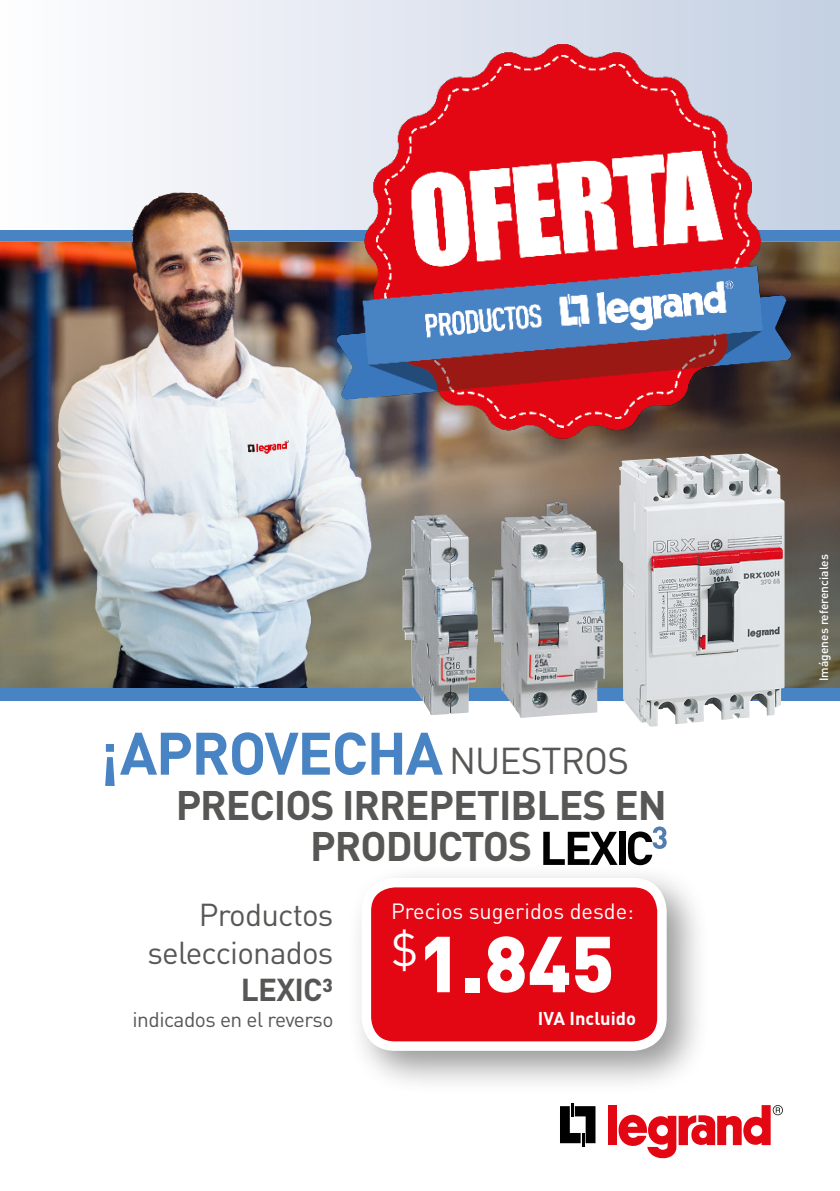
<style>
.page{position:relative;width:840px;height:1191px;background:#fff}
.page>*{position:absolute;margin:0;border:0;box-sizing:border-box;transform-origin:0 0}
.t1{font:900 77.8px "DIN Pro";color:#fff}
.t2{font:700 59px "DIN Pro";letter-spacing:-.025em;color:#4883c4}
.t3{font:700 40.8px/41.2px "DIN Pro";letter-spacing:-.025em;color:#575756;text-align:center}
.t4{font:31.4px/37.6px "DIN Pro";letter-spacing:-.025em;color:#575756;text-align:right}
.t5{font:700 31.4px "DIN Pro";letter-spacing:-.025em;color:#575756}
.t6{font:21.8px "DIN Pro";color:#fff}
.t7{font:20.8px "DIN Pro";letter-spacing:-.025em;color:#575756}
.t8{font:700 18.4px "DIN Pro";color:#fff}
.t9{font:500 12px "DIN Pro";color:#fff}
.s1{font-weight:400;font-size:37px;color:#575756}
</style>
<div class="page">
<div style="left:0;top:0;width:839px;height:278px;background:linear-gradient(to right,#fefdfe,#c4d0e2)"></div>
<svg style="left:560px;top:1103px;width:35px;height:43px"></svg>
<div style="left:608px;top:1105px;width:8px;height:40px;background:#e30613"></div>
<svg style="left:618px;top:1105px;width:164px;height:53px"></svg>
<div style="left:346px;top:862px;width:364px;height:232px;background:#000;opacity:.41"></div>
<div style="left:366px;top:882px;width:295px;height:164px;background:#e30613;border-radius:28px"></div>
<div style="left:361px;top:878px;width:305px;height:172px;border:9px solid #fff;border-radius:28px"></div>
<div style="left:0;top:687px;width:839px;height:14px;background:#4883c4"></div>
<svg style="left:543px;top:831px;width:74px;height:34px"></svg>
<div style="left:619px;top:831px;width:6px;height:34px;background:#000"></div>
<svg style="left:627px;top:826px;width:39px;height:39px"></svg>
<img style="left:0;top:184px;width:839px;height:504px">
<img style="left:337px;top:26px;width:453px;height:430px">
<img style="left:402px;top:515px;width:75px;height:200px">
<img style="left:618px;top:453px;width:166px;height:274px">
<img style="left:491px;top:501px;width:114px;height:217px">
<h2 class="t2" style="left:101px;top:713px;width:529px">¡APROVECHA <span class="s1">NUESTROS</span></h2>
<p class="t3" style="left:176px;top:782px;width:492px">PRECIOS IRREPETIBLES EN<br>PRODUCTOS</p>
<p class="t4" style="left:147px;top:894px;width:187px">Productos seleccionados</p>
<p class="t5" style="left:241px;top:968px;width:94px">LEXIC³</p>
<p class="t7" style="left:132px;top:1005px;width:202px">indicados en el reverso</p>
<p class="t6" style="left:391px;top:896px;width:244px">Precios sugeridos desde:</p>
<h1 class="t1" style="left:391px;top:911px;width:225px"><sup>$</sup>1.845</h1>
<p class="t8" style="left:537px;top:1006px;width:100px">IVA Incluido</p>
<p class="t9" style="left:815px;top:681px;width:128px;rotate:-90deg">Imágenes referenciales</p>
</div>
